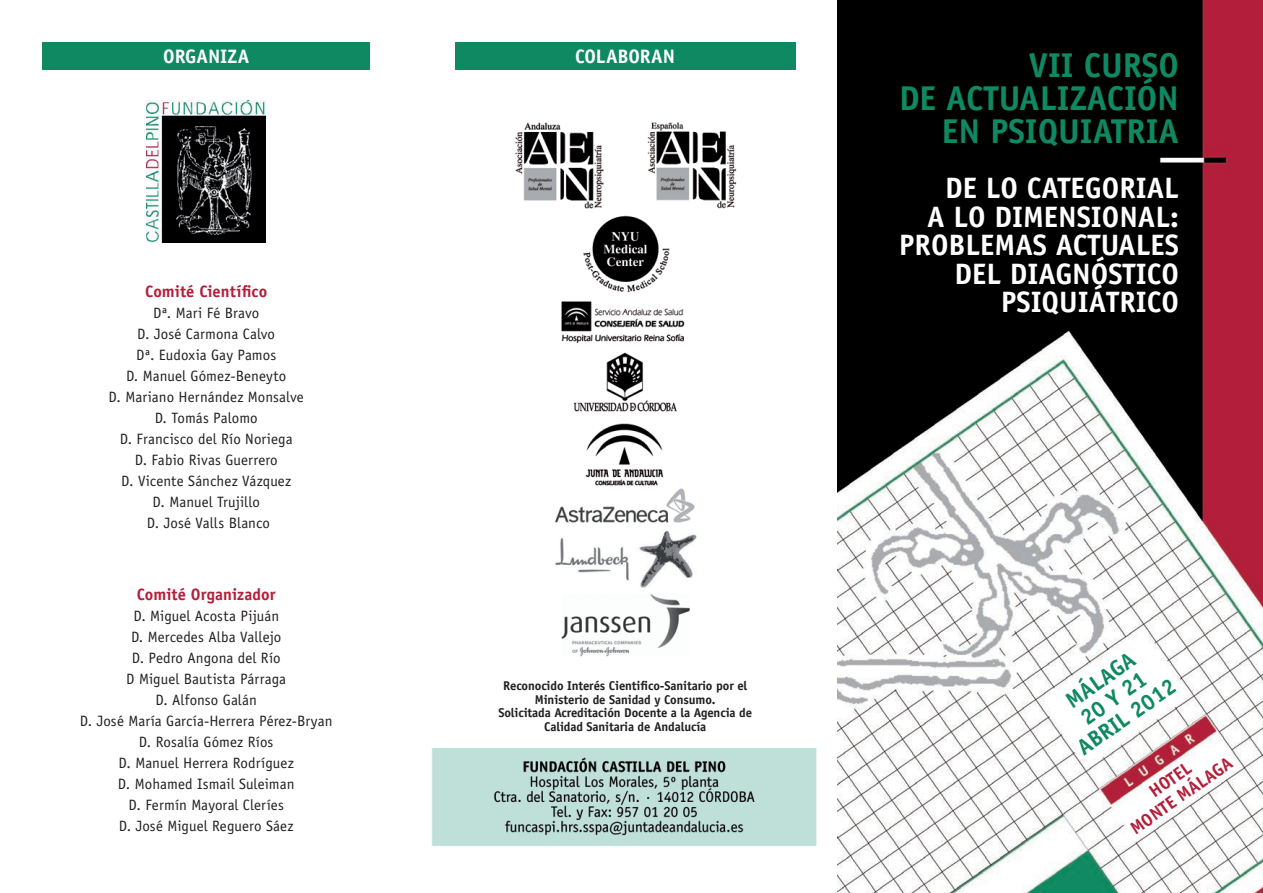
<style>
.page{position:relative;width:1263px;height:893px;background:#fff}
.page>*{position:absolute;margin:0;border:0;box-sizing:border-box;transform-origin:0 0}
.t1{font:700 34.5px/33px "Officina Sans";color:#0e8962;text-align:right}
.t2{font:700 29.55px/28.5px "Officina Sans";color:#fff;text-align:right}
.t3{font:700 22.5px/22.5px "Officina Sans";color:#0e8962;text-align:center}
.t4{font:700 19.5px "Officina Sans";letter-spacing:-.005em;color:#fff}
.t5{font:700 18px/19.5px "Officina Sans";color:#b41e3a;text-align:center}
.t6{font:700 16.5px "Officina Sans";letter-spacing:.005em;color:#b41e3a}
.t7{font:15px/21px "Officina Sans";letter-spacing:.005em;color:#231f20;text-align:center}
.t8{font:700 12.75px/13.5px "Officina Sans";letter-spacing:-.01em;color:#231f20;text-align:center}
</style>
<div class="page">
<img style="left:838px;top:0;width:425px;height:893px">
<img style="left:432px;top:42px;width:385px;height:804px">
<div style="left:43px;top:43px;width:327px;height:27px;background:#0e8962"></div>
<div style="left:455px;top:43px;width:340px;height:27px;background:#0e8962"></div>
<img style="left:147px;top:100px;width:119px;height:142px">
<h3 class="t4" style="left:163px;top:44px;width:88px">ORGANIZA</h3>
<p class="t6" style="left:145px;top:281px;width:123px">Comité Científico</p>
<p class="t7" style="left:109px;top:303px;width:197px">Dª. Mari Fé Bravo<br>D. José Carmona Calvo<br>Dª. Eudoxia Gay Pamos<br>D. Manuel Gómez-Beneyto<br>D. Mariano Hernández Monsalve<br>D. Tomás Palomo<br>D. Francisco del Río Noriega<br>D. Fabio Rivas Guerrero<br>D. Vicente Sánchez Vázquez<br>D. Manuel Trujillo<br>D. José Valls Blanco</p>
<p class="t6" style="left:137px;top:584px;width:140px">Comité Organizador</p>
<p class="t7" style="left:80px;top:606px;width:254px">D. Miguel Acosta Pijuán<br>D. Mercedes Alba Vallejo<br>D. Pedro Angona del Río<br>D Miguel Bautista Párraga<br>D. Alfonso Galán<br>D. José María García-Herrera Pérez-Bryan<br>D. Rosalía Gómez Ríos<br>D. Manuel Herrera Rodríguez<br>D. Mohamed Ismail Suleiman<br>D. Fermín Mayoral Cleríes<br>D. José Miguel Reguero Sáez</p>
<h3 class="t4" style="left:575px;top:44px;width:101px">COLABORAN</h3>
<h1 class="t1" style="left:899px;top:48px;width:281px">VII CURSO<br>DE ACTUALIZACIÓN<br>EN PSIQUIATRIA</h1>
<h2 class="t2" style="left:899px;top:174px;width:281px">DE LO CATEGORIAL<br>A LO DIMENSIONAL:<br>PROBLEMAS ACTUALES<br>DEL DIAGNÓSTICO<br>PSIQUIÁTRICO</h2>
<p class="t8" style="left:498px;top:679px;width:255px">Reconocido Interés Cientifico-Sanitario por el Ministerio de Sanidad y Consumo.<br>Solicitada Acreditación Docente a la Agencia de Calidad Sanitaria de Andalucía</p>
<h3 class="t3" style="left:1047px;top:703px;width:117px;rotate:-35deg">MÁLAGA<br>20 Y 21<br>ABRIL 2012</h3>
<p class="t5" style="left:1115px;top:806px;width:122px;rotate:-35deg">HOTEL<br>MONTE MÁLAGA</p>
</div>
